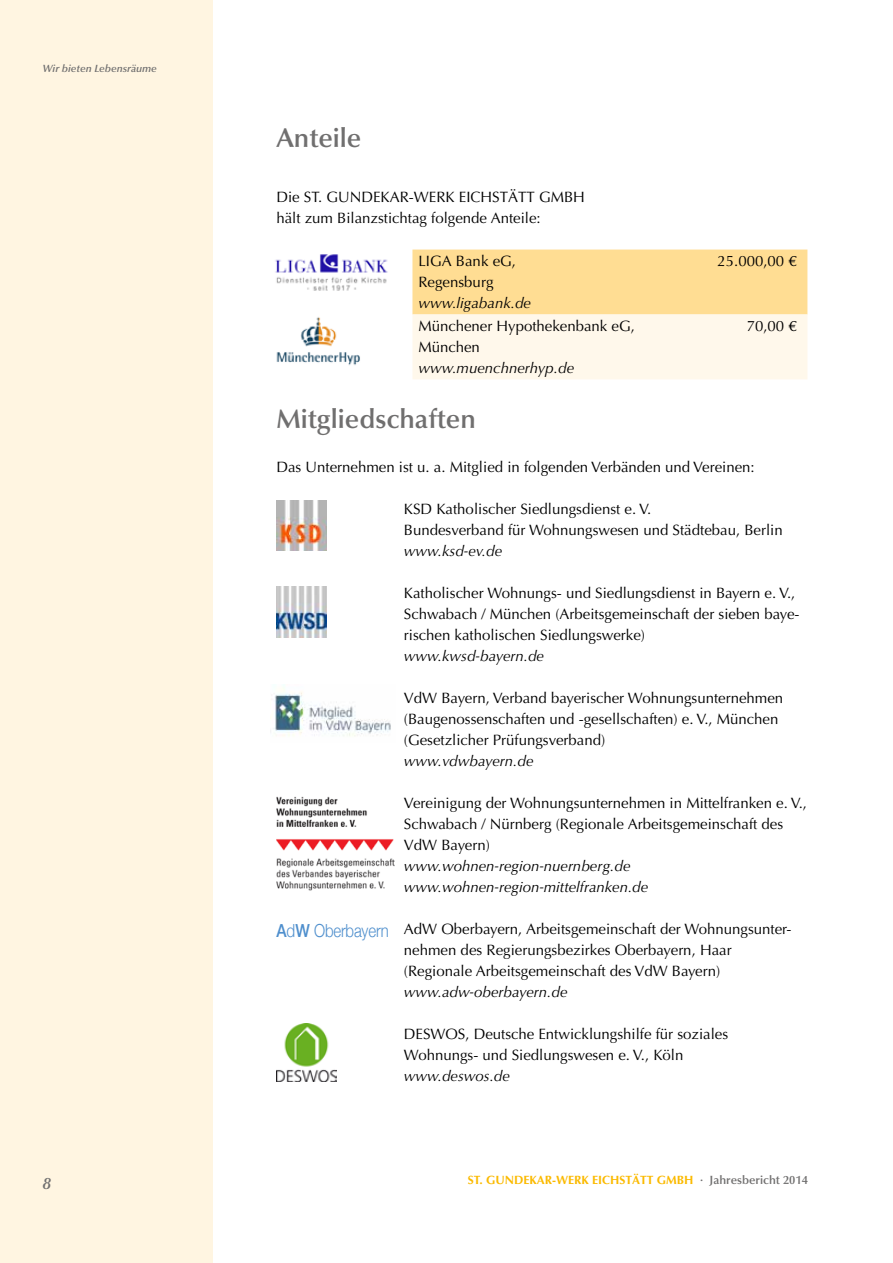
<style>
.page{position:relative;width:893px;height:1263px;background:#fff}
.page>*{position:absolute;margin:0;border:0;box-sizing:border-box;transform-origin:0 0}
.t1{font:600 27px "Optima";color:#706f6f}
.t2{font:300 18px "Helvetica Neue";letter-spacing:-.01em;color:#4f8fcd;scale:.85 1}
.t3{font:italic 600 16.5px "Optima";color:#706f6f}
.t4{font:15px/21px "Optima";color:#000}
.t5{font:italic 15px/21px "Optima";color:#000}
.t6{font:700 12px "Optima";color:#fbba00}
.t7{font:italic 600 10.5px "Optima";color:#706f6f}
.s1{font-weight:500}
.s2{font-weight:600;color:#706f6f}
</style>
<div class="page">
<div style="left:0;top:0;width:213px;height:1263px;background:#fff5e1"></div>
<svg style="left:412px;top:250px;width:395px;height:129px;background:#ffeabf"></svg>
<img style="left:276px;top:1024px;width:61px;height:57px">
<img style="left:276px;top:796px;width:118px;height:95px">
<img style="left:276px;top:587px;width:51px;height:51px">
<img style="left:276px;top:317px;width:84px;height:48px">
<img style="left:276px;top:501px;width:50px;height:50px">
<img style="left:275px;top:254px;width:113px;height:37px">
<img style="left:270px;top:685px;width:121px;height:51px">
<p class="t7" style="left:43px;top:62px;width:116px">Wir bieten Lebensräume</p>
<p class="t3" style="left:43px;top:1174px;width:10px">8</p>
<h1 class="t1" style="left:276px;top:122px;width:86px">Anteile</h1>
<p class="t4" style="left:276px;top:186px;width:310px">Die ST. GUNDEKAR-WERK EICHSTÄTT GMBH hält zum Bilanzstichtag folgende Anteile:</p>
<p class="t4" style="left:418px;top:251px;width:99px">LIGA Bank eG,<br>Regensburg</p>
<p class="t5" style="left:418px;top:293px;width:114px">www.ligabank.de</p>
<p class="t4" style="left:418px;top:316px;width:218px">Münchener Hypothekenbank eG,<br>München</p>
<p class="t5" style="left:418px;top:358px;width:157px">www.muenchnerhyp.de</p>
<h1 class="t1" style="left:276px;top:403px;width:201px">Mitgliedschaften</h1>
<p class="t4" style="left:718px;top:251px;width:81px">25.000,00 €</p>
<p class="t4" style="left:747px;top:316px;width:52px">70,00 €</p>
<p class="t4" style="left:276px;top:457px;width:480px">Das Unternehmen ist u. a. Mitglied in folgenden Verbänden und Vereinen:</p>
<p class="t4" style="left:404px;top:499px;width:380px">KSD Katholischer Siedlungsdienst e. V.<br>Bundesverband für Wohnungswesen und Städtebau, Berlin</p>
<p class="t5" style="left:404px;top:541px;width:100px">www.ksd-ev.de</p>
<p class="t4" style="left:404px;top:583px;width:397px">Katholischer Wohnungs- und Siedlungsdienst in Bayern e. V.,<br>Schwabach / München (Arbeitsgemeinschaft der sieben baye&shy;rischen katholischen Siedlungswerke)</p>
<p class="t5" style="left:404px;top:646px;width:142px">www.kwsd-bayern.de</p>
<p class="t4" style="left:404px;top:688px;width:381px">VdW Bayern, Verband bayerischer Wohnungsunternehmen (Baugenossenschaften und -gesellschaften) e. V., München (Gesetzlicher Prüfungsverband)</p>
<p class="t5" style="left:404px;top:751px;width:131px">www.vdwbayern.de</p>
<p class="t4" style="left:404px;top:793px;width:405px">Vereinigung der Wohnungsunternehmen in Mittelfranken e. V.,<br>Schwabach / Nürnberg (Regionale Arbeitsgemeinschaft des<br>VdW Bayern)</p>
<p class="t5" style="left:404px;top:856px;width:246px">www.wohnen-region-nuernberg.de www.wohnen-region-mittelfranken.de</p>
<p class="t4" style="left:404px;top:919px;width:389px">AdW Oberbayern, Arbeitsgemeinschaft der Wohnungsunter&shy;nehmen des Regierungsbezirkes Oberbayern, Haar (Regionale Arbeitsgemeinschaft des VdW Bayern)</p>
<p class="t5" style="left:404px;top:982px;width:165px">www.adw-oberbayern.de</p>
<p class="t4" style="left:404px;top:1024px;width:326px">DESWOS, Deutsche Entwicklungshilfe für soziales<br>Wohnungs- und Siedlungswesen e. V., Köln</p>
<p class="t5" style="left:404px;top:1066px;width:107px">www.deswos.de</p>
<p class="t2" style="left:276px;top:916px;width:134px"><span class="s1">A</span>d<span class="s1">W</span> Oberbayern</p>
<p class="t6" style="left:468px;top:1173px;width:341px">ST. GUNDEKAR-WERK EICHSTÄTT GMBH <span class="s2">· Jahresbericht 2014</span></p>
</div>
